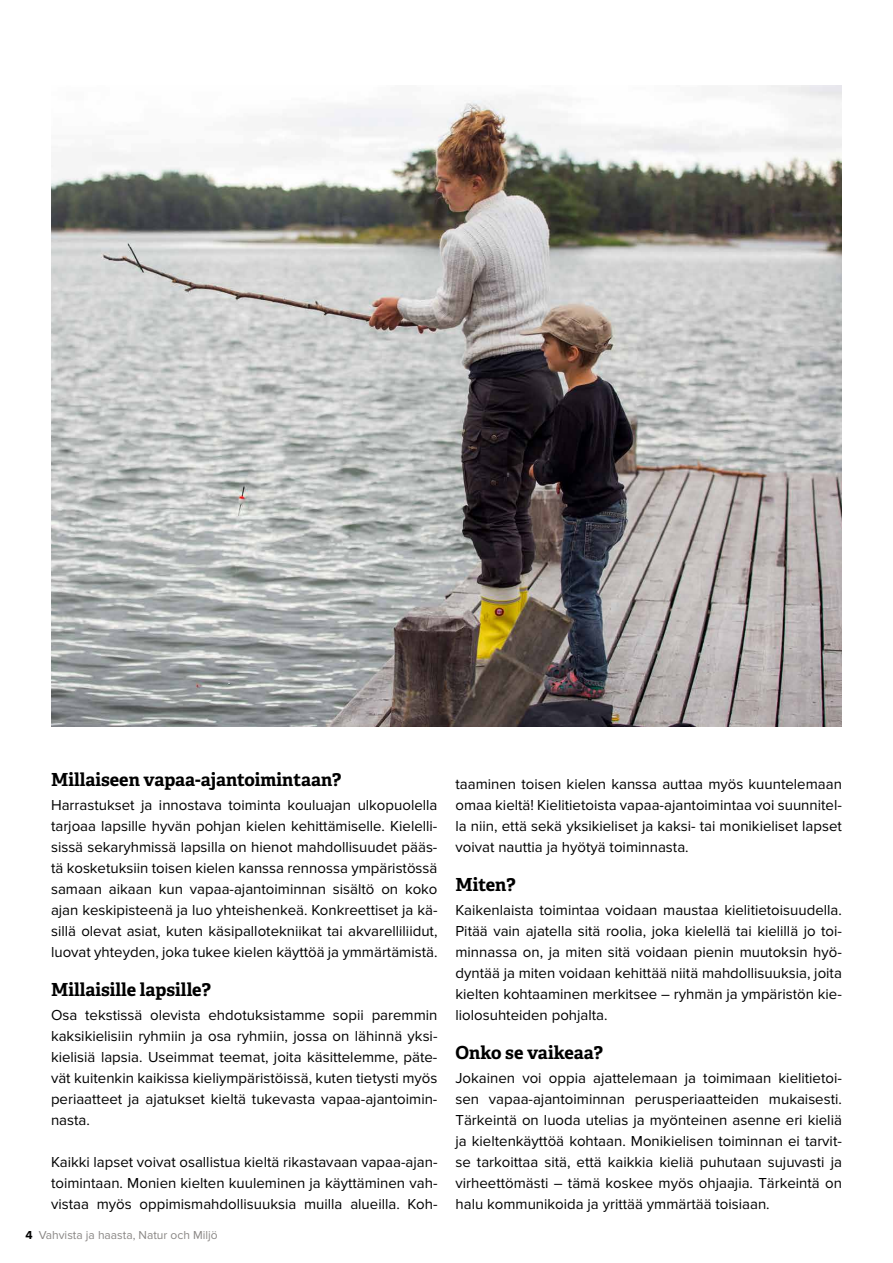
<style>
.page{position:relative;width:893px;height:1263px;background:#fff}
.page>*{position:absolute;margin:0;border:0;box-sizing:border-box;transform-origin:0 0}
.t1{font:700 18px "Adelle PE";color:#000}
.t2{font:15px/21px "Proxima Nova";color:#000;text-align:justify}
.t3{font:12px "Proxima Nova";color:#8a8785}
.s1{font-weight:700;color:#000}
</style>
<div class="page">
<img style="left:51px;top:85px;width:791px;height:641px">
<p class="t1" style="left:51px;top:766px;width:292px">Millaiseen vapaa-ajantoimintaan?</p>
<p class="t2" style="left:51px;top:795px;width:388px">Harrastukset ja innostava toiminta kouluajan ulkopuolella tarjoaa lapsille hyvän pohjan kielen kehittämiselle. Kielelli&shy;sissä sekaryhmissä lapsilla on hienot mahdollisuudet pääs&shy;tä kosketuksiin toisen kielen kanssa rennossa ympäristössä samaan aikaan kun vapaa-ajantoiminnan sisältö on koko ajan keskipisteenä ja luo yhteishenkeä. Konkreettiset ja kä&shy;sillä olevat asiat, kuten käsipallotekniikat tai akvarelliliidut, luovat yhteyden, joka tukee kielen käyttöä ja ymmärtämistä.</p>
<p class="t1" style="left:51px;top:976px;width:161px">Millaisille lapsille?</p>
<p class="t2" style="left:51px;top:1005px;width:388px">Osa tekstissä olevista ehdotuksistamme sopii paremmin kaksikielisiin ryhmiin ja osa ryhmiin, jossa on lähinnä yksi&shy;kielisiä lapsia. Useimmat teemat, joita käsittelemme, päte&shy;vät kuitenkin kaikissa kieliympäristöissä, kuten tietysti myös periaatteet ja ajatukset kieltä tukevasta vapaa-ajantoimin&shy;nasta.</p>
<p class="t2" style="left:51px;top:1152px;width:388px">Kaikki lapset voivat osallistua kieltä rikastavaan vapaa-ajan&shy;toimintaan. Monien kielten kuuleminen ja käyttäminen vah&shy;vistaa myös oppimismahdollisuuksia muilla alueilla. Koh-</p>
<p class="t3" style="left:26px;top:1228px;width:194px"><span class="s1">4</span> Vahvista ja haasta, Natur och Miljö</p>
<p class="t2" style="left:455px;top:774px;width:388px">taaminen toisen kielen kanssa auttaa myös kuuntelemaan omaa kieltä! Kielitietoista vapaa-ajantoimintaa voi suunnitel&shy;la niin, että sekä yksikieliset ja kaksi- tai monikieliset lapset voivat nauttia ja hyötyä toiminnasta.</p>
<p class="t1" style="left:455px;top:871px;width:62px">Miten?</p>
<p class="t2" style="left:455px;top:900px;width:388px">Kaikenlaista toimintaa voidaan maustaa kielitietoisuudella.<br>Pitää vain ajatella sitä roolia, joka kielellä tai kielillä jo toi&shy;minnassa on, ja miten sitä voidaan pienin muutoksin hyö&shy;dyntää ja miten voidaan kehittää niitä mahdollisuuksia, joita kielten kohtaaminen merkitsee – ryhmän ja ympäristön kie&shy;liolosuhteiden pohjalta.</p>
<p class="t1" style="left:455px;top:1039px;width:149px">Onko se vaikeaa?</p>
<p class="t2" style="left:455px;top:1068px;width:388px">Jokainen voi oppia ajattelemaan ja toimimaan kielitietoi&shy;sen vapaa-ajantoiminnan perusperiaatteiden mukaisesti.<br>Tärkeintä on luoda utelias ja myönteinen asenne eri kieliä ja kieltenkäyttöä kohtaan. Monikielisen toiminnan ei tarvit&shy;se tarkoittaa sitä, että kaikkia kieliä puhutaan sujuvasti ja virheettömästi – tämä koskee myös ohjaajia. Tärkeintä on halu kommunikoida ja yrittää ymmärtää toisiaan.</p>
</div>
